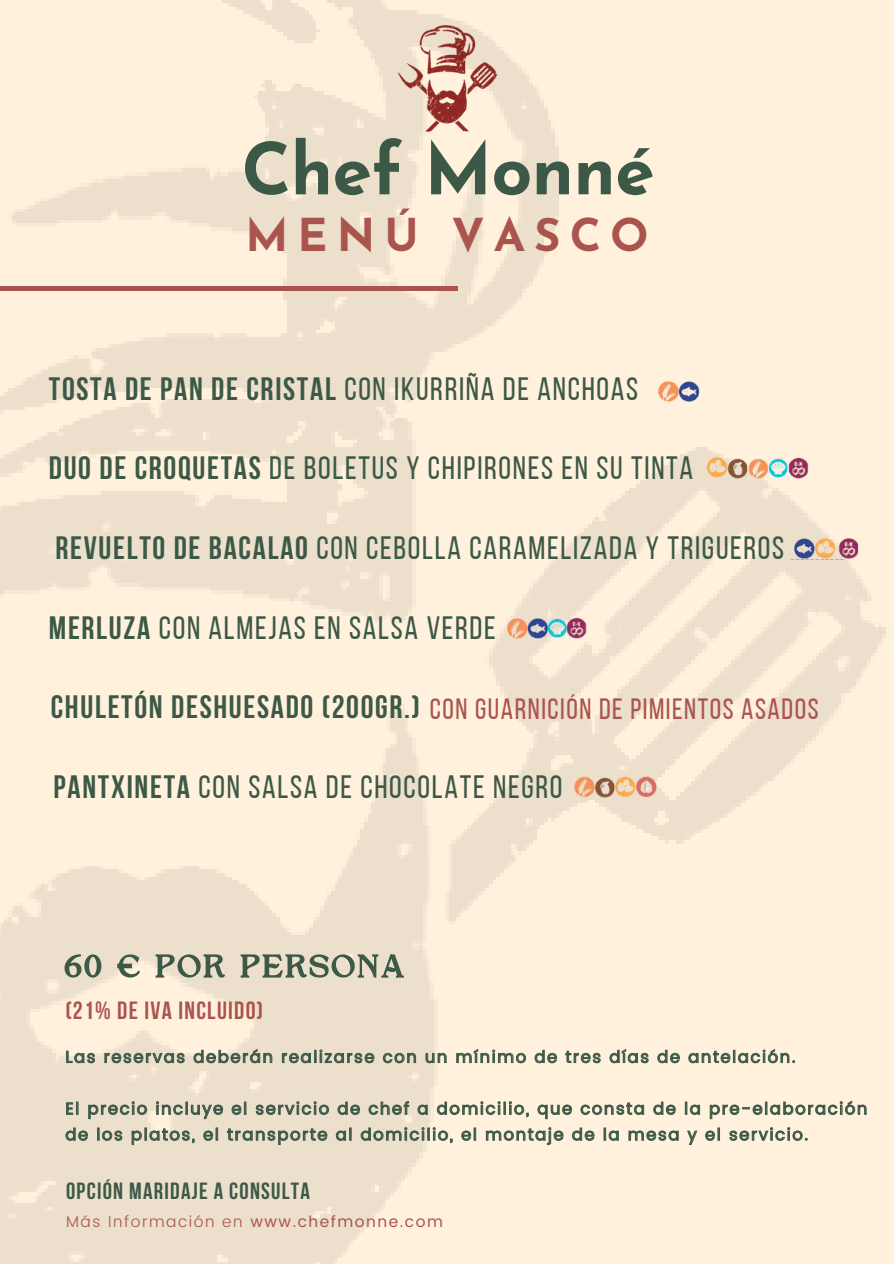
<style>
.page{position:relative;width:894px;height:1264px;background:#fff}
.page>*{position:absolute;margin:0;border:0;box-sizing:border-box;transform-origin:0 0}
.t1{font:700 71.55px "Josefin Sans";letter-spacing:-.01em;color:#3c5947}
.t2{font:700 45.15px "Josefin Sans";letter-spacing:.2em;color:#aa544e}
.t3{font:32.25px "Bebas Neue";letter-spacing:.055em;color:#3c5947}
.t4{font:31.35px "Higuen";letter-spacing:.115em;color:#3c5947}
.t5{font:29.25px "Bebas Neue";letter-spacing:.055em;color:#aa544e}
.t6{font:700 24.9px "Bebas Neue";letter-spacing:.055em;color:#aa544e}
.t7{font:700 23.4px "Bebas Neue";letter-spacing:.055em;color:#3c5947}
.t8{font:16.5px/26px "Poppins";letter-spacing:.1em;color:#3c5947}
.t9{font:15.6px "Poppins";letter-spacing:.1em;color:#aa544e}
.s1{font-weight:700}
.s2{font-weight:700;font-size:32.25px;color:#3c5947}
.s3{font-weight:300}
</style>
<div class="page">
<img style="left:0;top:0;width:893px;height:1263px">
<hr style="left:0;top:286px;width:457px;height:4px;background:#aa544e">
<img style="left:395px;top:22px;width:104px;height:111px">
<img style="left:644px;top:381px;width:79px;height:22px">
<svg style="left:66px;top:1048px;width:729px;height:15px;background:#c3c1ad"></svg>
<svg style="left:66px;top:1100px;width:800px;height:19px;background:#cec9b6"></svg>
<svg style="left:65px;top:1126px;width:742px;height:19px;background:#cec9b6"></svg>
<svg style="left:63px;top:951px;width:341px;height:34px;background:#c8c4b1"></svg>
<img style="left:700px;top:457px;width:117px;height:23px">
<img style="left:790px;top:537px;width:83px;height:23px">
<img style="left:502px;top:617px;width:104px;height:22px">
<img style="left:568px;top:775px;width:92px;height:25px">
<h1 class="t1" style="left:241px;top:141px;width:414px">Chef Monné</h1>
<h2 class="t2" style="left:245px;top:217px;width:404px">MENÚ VASCO</h2>
<h3 class="t3" style="left:49px;top:375px;width:590px"><span class="s1">TOSTA DE PAN DE CRISTAL</span> CON IKURRIÑA DE ANCHOAS</h3>
<h3 class="t3" style="left:49px;top:455px;width:645px"><span class="s1">DUO DE CROQUETAS</span> DE BOLETUS Y CHIPIRONES EN SU TINTA</h3>
<h3 class="t3" style="left:55px;top:534px;width:730px"><span class="s1">REVUELTO DE BACALAO</span> CON CEBOLLA CARAMELIZADA Y TRIGUEROS</h3>
<h3 class="t3" style="left:49px;top:614px;width:448px"><span class="s1">MERLUZA</span> CON ALMEJAS EN SALSA VERDE</h3>
<h3 class="t5" style="left:51px;top:697px;width:769px"><span class="s2">CHULETÓN DESHUESADO (200GR.)</span> CON GUARNICIÓN DE PIMIENTOS ASADOS</h3>
<h3 class="t3" style="left:54px;top:773px;width:510px"><span class="s1">PANTXINETA</span> CON SALSA DE CHOCOLATE NEGRO</h3>
<h3 class="t4" style="left:65px;top:953px;width:340px">60 € POR PERSONA</h3>
<h3 class="t6" style="left:65px;top:999px;width:199px">(21% DE IVA INCLUIDO)</h3>
<p class="t8" style="left:65px;top:1043px;width:731px">Las reservas deberán realizarse con un mínimo de tres días de antelación.</p>
<p class="t8" style="left:65px;top:1095px;width:803px">El precio incluye el servicio de chef a domicilio, que consta de la pre-elaboración de los platos, el transporte al domicilio, el montaje de la mesa y el servicio.</p>
<h3 class="t7" style="left:66px;top:1181px;width:245px">OPCIÓN MARIDAJE A CONSULTA</h3>
<p class="t9" style="left:66px;top:1212px;width:378px"><span class="s3">Más Información en</span> www.chefmonne.com</p>
</div>
